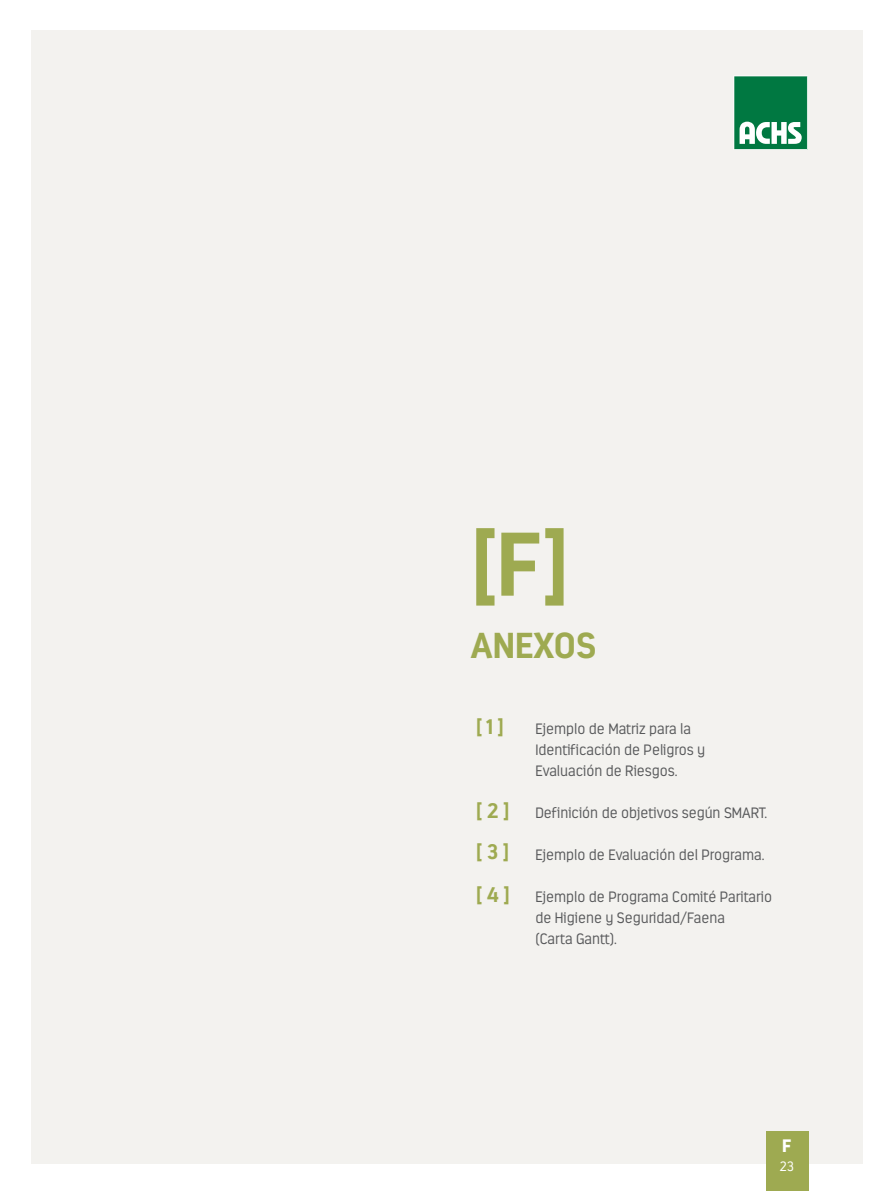
<style>
.page{position:relative;width:893px;height:1191px;background:#fff}
.page>*{position:absolute;margin:0;border:0;box-sizing:border-box;transform-origin:0 0}
.t1{font:700 90px "Estandar";color:#9eaa51}
.t2{font:700 36px "Estandar";color:#9eaa51}
.t3{font:700 21px/41.7px "Estandar";color:#9eaa51;text-align:justify}
.t4{font:900 18px "Estandar";color:#fff}
.t5{font:300 15px/21px "Estandar";color:#58595b}
.t6{font:300 13.5px "Estandar";color:#fff}
</style>
<div class="page">
<div style="left:31px;top:30px;width:831px;height:1133px;background:#f3f2ef"></div>
<svg style="left:734px;top:76px;width:74px;height:74px;background:#319266"></svg>
<div style="left:766px;top:1131px;width:42px;height:60px;background:#9eaa51"></div>
<h1 class="t1" style="left:471px;top:509px;width:99px">[F]</h1>
<h2 class="t2" style="left:471px;top:624px;width:127px">ANEXOS</h2>
<h3 class="t3" style="left:476px;top:705px;width:29px">[ 1 ]</h3>
<h3 class="t3" style="left:476px;top:790px;width:35px">[ 2 ] [ 3 ] [ 4 ]</h3>
<p class="t5" style="left:535px;top:718px;width:171px">Ejemplo de Matriz para la<br>Identificación de Peligros y<br>Evaluación de Riesgos.</p>
<p class="t5" style="left:535px;top:802px;width:233px">Definición de objetivos según SMART.</p>
<p class="t5" style="left:535px;top:844px;width:231px">Ejemplo de Evaluación del Programa.</p>
<p class="t5" style="left:535px;top:886px;width:238px">Ejemplo de Programa Comité Paritario de Higiene y Seguridad/Faena<br>(Carta Gantt).</p>
<p class="t4" style="left:782px;top:1134px;width:11px">F</p>
<p class="t6" style="left:780px;top:1158px;width:16px">23</p>
</div>
